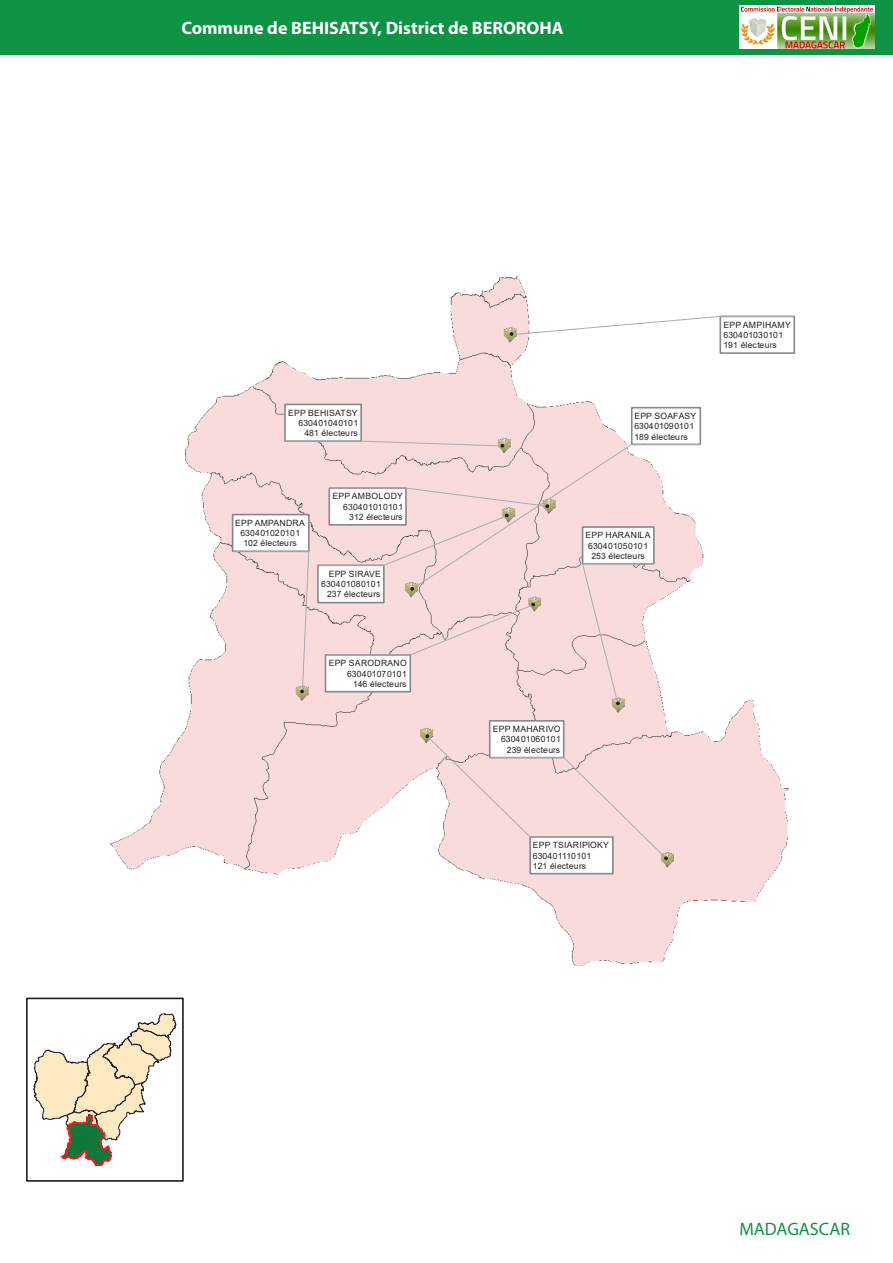
<style>
.page{position:relative;width:893px;height:1263px;background:#fff}
.page>*{position:absolute;margin:0;border:0;box-sizing:border-box;transform-origin:0 0}
.t1{font:700 18px "Myriad Pro";color:#fff}
.t2{font:18px "Myriad Pro";color:#0d9344}
.t3{font:8.7px/10.2px "Arial";letter-spacing:.005em;color:#231f20;text-align:right}
</style>
<div class="page">
<img style="left:109px;top:276px;width:687px;height:690px">
<div style="left:284px;top:404px;width:78px;height:38px;background:#fff;border:2px solid #86888b"></div>
<div style="left:719px;top:316px;width:76px;height:38px;background:#fff;border:2px solid #86888b"></div>
<svg style="left:510px;top:316px;width:285px;height:19px"></svg>
<div style="left:489px;top:720px;width:75px;height:38px;background:#fff;border:2px solid #86888b"></div>
<div style="left:529px;top:836px;width:85px;height:38px;background:#fff;border:2px solid #86888b"></div>
<svg style="left:426px;top:735px;width:242px;height:125px"></svg>
<div style="left:631px;top:407px;width:70px;height:38px;background:#fff;border:2px solid #86888b"></div>
<svg style="left:232px;top:441px;width:469px;height:265px"></svg>
<svg style="left:33px;top:1013px;width:143px;height:154px"></svg>
<div style="left:26px;top:997px;width:158px;height:185px;border:2px solid #231f20"></div>
<div style="left:0;top:0;width:893px;height:55px;background:#0d9344"></div>
<img style="left:739px;top:5px;width:135px;height:43px">
<h1 class="t1" style="left:181px;top:16px;width:384px">Commune de BEHISATSY, District de BEROROHA</h1>
<p class="t3" style="left:288px;top:408px;width:72px">EPP BEHISATSY<br>630401040101<br>481 électeurs</p>
<p class="t3" style="left:235px;top:518px;width:71px;text-align:center">EPP AMPANDRA<br>630401020101<br>102 électeurs</p>
<p class="t3" style="left:333px;top:491px;width:72px">EPP AMBOLODY<br>630401010101<br>312 électeurs</p>
<p class="t3" style="left:321px;top:568px;width:61px">EPP SIRAVE<br>630401080101<br>237 électeurs</p>
<p class="t3" style="left:329px;top:658px;width:80px">EPP SARODRANO<br>630401070101<br>146 électeurs</p>
<p class="t3" style="left:634px;top:411px;width:63px;text-align:left">EPP SOAFASY<br>630401090101<br>189 électeurs</p>
<p class="t3" style="left:723px;top:320px;width:69px;text-align:left">EPP AMPIHAMY<br>630401030101<br>191 électeurs</p>
<p class="t3" style="left:586px;top:530px;width:67px;text-align:center">EPP HARANILA<br>630401050101<br>253 électeurs</p>
<p class="t3" style="left:493px;top:724px;width:69px">EPP MAHARIVO<br>630401060101<br>239 électeurs</p>
<p class="t3" style="left:533px;top:840px;width:77px;text-align:left">EPP TSIARIPIOKY<br>630401110101<br>121 électeurs</p>
<h1 class="t2" style="left:739px;top:1217px;width:112px">MADAGASCAR</h1>
</div>
